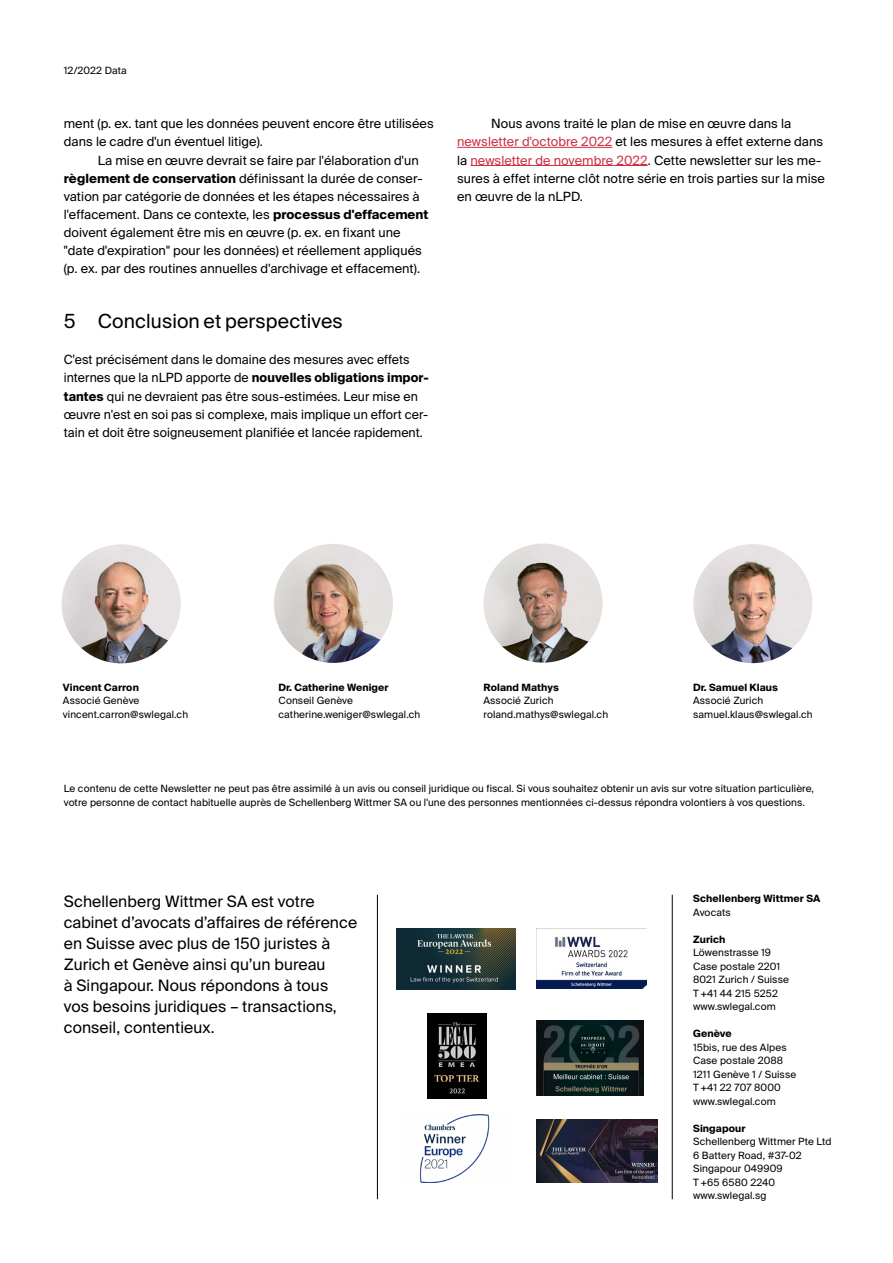
<style>
.page{position:relative;width:893px;height:1263px;background:#fff}
.page>*{position:absolute;margin:0;border:0;box-sizing:border-box;transform-origin:0 0}
.t1{font:19.5px "Suisse Intl";letter-spacing:.005em;color:#000}
.t2{font:15.75px/21px "Suisse Intl";letter-spacing:.005em;color:#000}
.t3{font:12.75px/18.1px "Suisse Intl";letter-spacing:.005em;color:#000}
.t4{font:10.05px/13.5px "Suisse Intl";letter-spacing:.01em;color:#000}
.t5{font:700 10.05px "Suisse Intl";letter-spacing:.01em;color:#000}
.s1{font-weight:700}
.s2{color:#ce2f42}
</style>
<div class="page">
<hr style="left:457px;top:147px;width:155px;height:1px;background:#ce2f42">
<hr style="left:470px;top:165px;width:178px;height:1px;background:#ce2f42">
<img style="left:483px;top:544px;width:119px;height:119px;border-radius:60px">
<img style="left:62px;top:544px;width:119px;height:119px;border-radius:60px">
<img style="left:274px;top:544px;width:119px;height:119px;border-radius:60px">
<img style="left:693px;top:544px;width:119px;height:119px;border-radius:60px">
<hr style="left:672px;top:895px;width:1px;height:304px;background:#000">
<hr style="left:377px;top:895px;width:1px;height:304px;background:#000">
<img style="left:428px;top:1013px;width:58px;height:85px">
<img style="left:536px;top:928px;width:111px;height:60px">
<img style="left:537px;top:1020px;width:107px;height:76px">
<img style="left:419px;top:1115px;width:71px;height:68px">
<img style="left:536px;top:1119px;width:121px;height:64px">
<img style="left:396px;top:929px;width:119px;height:61px">
<p class="t4" style="left:64px;top:64px;width:65px">12/2022 Data</p>
<p class="t3" style="left:64px;top:115px;width:371px">ment (p. ex. tant que les données peuvent encore être utilisées dans le cadre d'un éventuel litige).</p>
<p class="t3" style="left:64px;top:151px;width:366px;text-indent:34px">La mise en œuvre devrait se faire par l'élaboration d'un <span class="s1">règlement de conservation</span> définissant la durée de conser&shy;vation par catégorie de données et les étapes nécessaires à l'effacement. Dans ce contexte, les <span class="s1">processus d'effacement </span>doivent également être mis en œuvre (p. ex. en fixant une "date d'expiration" pour les données) et réellement appliqués (p. ex. par des routines annuelles d'archivage et effacement).</p>
<h1 class="t1" style="left:64px;top:310px;width:280px">5 Conclusion et perspectives</h1>
<p class="t3" style="left:64px;top:351px;width:366px">C'est précisément dans le domaine des mesures avec effets internes que la nLPD apporte de <span class="s1">nouvelles obligations impor&shy;tantes</span> qui ne devraient pas être sous-estimées. Leur mise en œuvre n'est en soi pas si complexe, mais implique un effort cer&shy;tain et doit être soigneusement planifiée et lancée rapidement.</p>
<p class="t3" style="left:457px;top:115px;width:369px;text-indent:34px">Nous avons traité le plan de mise en œuvre dans la <span class="s2">newsletter d'octobre 2022</span> et les mesures à effet externe dans la <span class="s2">newsletter de novembre 2022</span>. Cette newsletter sur les me&shy;sures à effet interne clôt notre série en trois parties sur la mise en œuvre de la nLPD.</p>
<p class="t5" style="left:63px;top:682px;width:77px">Vincent Carron</p>
<p class="t4" style="left:63px;top:694px;width:127px">Associé Genève vincent.carron@swlegal.ch</p>
<p class="t5" style="left:279px;top:682px;width:112px">Dr. Catherine Weniger</p>
<p class="t4" style="left:279px;top:694px;width:143px">Conseil Genève catherine.weniger@swlegal.ch</p>
<p class="t5" style="left:483px;top:682px;width:77px">Roland Mathys</p>
<p class="t4" style="left:483px;top:694px;width:126px">Associé Zurich roland.mathys@swlegal.ch</p>
<p class="t5" style="left:693px;top:682px;width:86px">Dr. Samuel Klaus</p>
<p class="t4" style="left:693px;top:694px;width:121px">Associé Zurich samuel.klaus@swlegal.ch</p>
<p class="t4" style="left:64px;top:782px;width:752px">Le contenu de cette Newsletter ne peut pas être assimilé à un avis ou conseil juridique ou fiscal. Si vous souhaitez obtenir un avis sur votre situation particulière, votre personne de contact habituelle auprès de Schellenberg Wittmer SA ou l'une des personnes mentionnées ci-dessus répondra volontiers à vos questions.</p>
<p class="t2" style="left:64px;top:890px;width:295px">Schellenberg Wittmer SA est votre cabinet d’avocats d’affaires de référence en Suisse avec plus de 150 juristes à Zurich et Genève ainsi qu’un bureau<br>à Singapour. Nous répondons à tous vos besoins juridiques – transactions, conseil, contentieux.</p>
<p class="t5" style="left:693px;top:893px;width:129px">Schellenberg Wittmer SA</p>
<p class="t4" style="left:693px;top:905px;width:39px">Avocats</p>
<p class="t5" style="left:693px;top:933px;width:34px">Zurich</p>
<p class="t4" style="left:693px;top:946px;width:97px">Löwenstrasse 19<br>Case postale 2201<br>8021 Zurich / Suisse<br>T+41 44 215 5252 www.swlegal.com</p>
<p class="t5" style="left:693px;top:1028px;width:40px">Genève</p>
<p class="t4" style="left:693px;top:1040px;width:105px">15bis, rue des Alpes<br>Case postale 2088<br>1211 Genève 1 / Suisse<br>T+41 22 707 8000 www.swlegal.com</p>
<p class="t5" style="left:693px;top:1122px;width:54px">Singapour</p>
<p class="t4" style="left:693px;top:1135px;width:140px">Schellenberg Wittmer Pte Ltd<br>6 Battery Road, #37-02<br>Singapour 049909<br>T+65 6580 2240 www.swlegal.sg</p>
</div>
